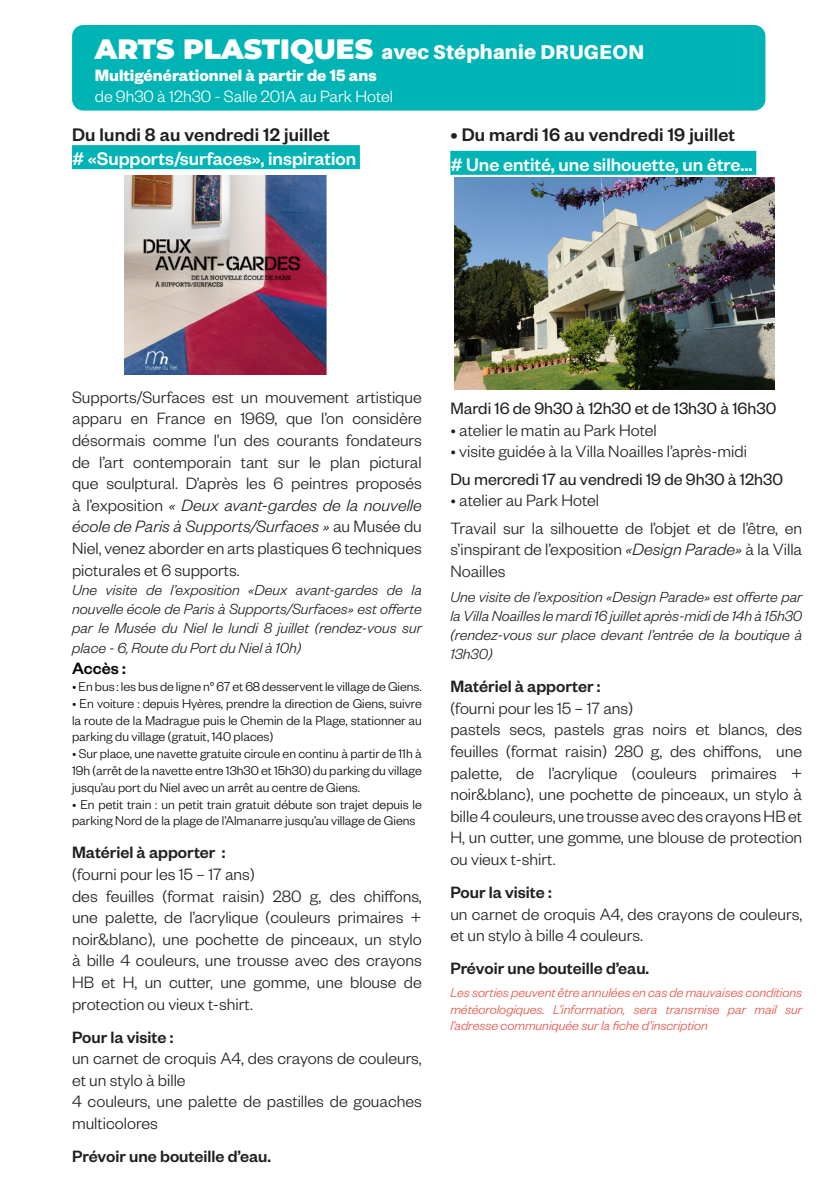
<style>
.page{position:relative;width:840px;height:1191px;background:#fff}
.page>*{position:absolute;margin:0;border:0;box-sizing:border-box;transform-origin:0 0}
.sujet_atelier_arts_plastique{font:500 20px "Founders Grotesk";color:#fff}
.date{font:500 20px "Founders Grotesk";letter-spacing:.01em;color:#231f20}
.atelier{font:900 20px "Aileron";letter-spacing:.01em;color:#fff}
.texte{font:300 18px/21.6px "Founders Grotesk";color:#231f20;text-align:justify}
.texte-2{font:500 18px "Founders Grotesk";color:#231f20}
.texte-3{font:18px "Founders Grotesk";color:#231f20}
.texte-4{font:300 18px "Founders Grotesk";color:#fff}
.texte-5{font:700 18px "Founders Grotesk";color:#fff}
.texte-6{font:500 18px "Founders Grotesk";letter-spacing:.005em;color:#050707}
.texte-7{font:italic 300 16px/19.2px "Founders Grotesk";color:#231f20;text-align:justify}
.texte-8{font:300 14px/16.8px "Founders Grotesk";color:#050707;text-align:justify}
.texte-9{font:italic 300 14px/16.8px "Founders Grotesk";color:#e65347;text-align:justify}
.s1{font-family:"Montserrat";font-size:28px}
.s2{font-style:italic}
</style>
<div class="page">
<div style="left:450px;top:151px;width:305px;height:24px;background:#00b4b5"></div>
<img style="left:454px;top:177px;width:319px;height:213px">
<div style="left:72px;top:25px;width:693px;height:86px;background:#00b4b5;border-radius:11px"></div>
<div style="left:72px;top:145px;width:287px;height:24px;background:#00b4b5"></div>
<img style="left:125px;top:176px;width:201px;height:198px">
<p class="atelier" style="left:95px;top:40px;width:550px"><span class="s1">ARTS PLASTIQUES</span> avec Stéphanie DRUGEON</p>
<p class="texte-5" style="left:95px;top:63px;width:283px">Multigénérationnel à partir de 15 ans</p>
<p class="texte-4" style="left:95px;top:86px;width:299px">de 9h30 à 12h30 - Salle 201A au Park Hotel</p>
<p class="date" style="left:72px;top:122px;width:259px">Du lundi 8 au vendredi 12 juillet</p>
<p class="sujet_atelier_arts_plastique" style="left:72px;top:146px;width:285px"># «Supports/surfaces», inspiration</p>
<p class="date" style="left:450px;top:122px;width:286px">• Du mardi 16 au vendredi 19 juillet</p>
<p class="sujet_atelier_arts_plastique" style="left:450px;top:152px;width:303px"># Une entité, une silhouette, un être...</p>
<p class="texte" style="left:72px;top:385px;width:351px">Supports/Surfaces est un mouvement artistique apparu en France en 1969, que l’on considère désormais comme l’un des courants fondateurs de l’art contemporain tant sur le plan pictural que sculptural. D’après les 6 peintres proposés à l’exposition <span class="s2">« Deux avant-gardes de la nouvelle école de Paris à Supports/Surfaces »</span> au Musée du Niel, venez aborder en arts plastiques 6 techniques picturales et 6 supports.</p>
<p class="texte-7" style="left:72px;top:579px;width:351px">Une visite de l’exposition «Deux avant-gardes de la nouvelle école de Paris à Supports/Surfaces» est offerte par le Musée du Niel le lundi 8 juillet (rendez-vous sur place - 6, Route du Port du Niel à 10h)</p>
<p class="texte-6" style="left:72px;top:657px;width:55px">Accès :</p>
<p class="texte-8" style="left:72px;top:677px;width:351px">• En bus : les bus de ligne n° 67 et 68 desservent le village de Giens.</p>
<p class="texte-8" style="left:72px;top:694px;width:351px">• En voiture : depuis Hyères, prendre la direction de Giens, suivre la route de la Madrague puis le Chemin de la Plage, stationner au parking du village (gratuit, 140 places)</p>
<p class="texte-8" style="left:72px;top:744px;width:351px">• Sur place, une navette gratuite circule en continu à partir de 11h à 19h (arrêt de la navette entre 13h30 et 15h30) du parking du village jusqu’au port du Niel avec un arrêt au centre de Giens.</p>
<p class="texte-8" style="left:72px;top:795px;width:351px">• En petit train : un petit train gratuit débute son trajet depuis le parking Nord de la plage de l’Almanarre jusqu’au village de Giens</p>
<p class="texte-2" style="left:72px;top:841px;width:155px">Matériel à apporter :</p>
<p class="texte" style="left:72px;top:862px;width:184px">(fourni pour les 15 – 17 ans)</p>
<p class="texte" style="left:72px;top:884px;width:351px">des feuilles (format raisin) 280 g, des chiffons, une palette, de l’acrylique (couleurs primaires + noir&amp;blanc), une pochette de pinceaux, un stylo à bille 4 couleurs, une trousse avec des crayons HB et H, un cutter, une gomme, une blouse de protection ou vieux t-shirt.</p>
<p class="texte-2" style="left:72px;top:1025px;width:103px">Pour la visite :</p>
<p class="texte" style="left:72px;top:1046px;width:351px">un carnet de croquis A4, des crayons de couleurs, et un stylo à bille</p>
<p class="texte" style="left:72px;top:1090px;width:351px">4 couleurs, une palette de pastilles de gouaches multicolores</p>
<p class="texte-2" style="left:72px;top:1145px;width:200px">Prévoir une bouteille d’eau.</p>
<p class="texte-3" style="left:450px;top:397px;width:327px">Mardi 16 de 9h30 à 12h30 et de 13h30 à 16h30</p>
<p class="texte" style="left:450px;top:418px;width:208px">• atelier le matin au Park Hotel</p>
<p class="texte" style="left:450px;top:440px;width:298px">• visite guidée à la Villa Noailles l’après-midi</p>
<p class="texte-3" style="left:450px;top:468px;width:334px">Du mercredi 17 au vendredi 19 de 9h30 à 12h30</p>
<p class="texte" style="left:450px;top:489px;width:150px">• atelier au Park Hotel</p>
<p class="texte" style="left:450px;top:516px;width:353px">Travail sur la silhouette de l’objet et de l’être, en s’inspirant de l’exposition <span class="s2">«Design Parade»</span> à la Villa Noailles</p>
<p class="texte-7" style="left:450px;top:586px;width:353px">Une visite de l’exposition «Design Parade» est offerte par la Villa Noailles le mardi 16 juillet après-midi de 14h à 15h30 (rendez-vous sur place devant l’entrée de la boutique à 13h30)</p>
<p class="texte-2" style="left:450px;top:675px;width:152px">Matériel à apporter :</p>
<p class="texte" style="left:450px;top:696px;width:184px">(fourni pour les 15 – 17 ans)</p>
<p class="texte" style="left:450px;top:718px;width:353px">pastels secs, pastels gras noirs et blancs, des feuilles (format raisin) 280 g, des chiffons, une palette, de l’acrylique (couleurs primaires + noir&amp;blanc), une pochette de pinceaux, un stylo à bille 4 couleurs, une trousse avec des crayons HB et H, un cutter, une gomme, une blouse de protection ou vieux t-shirt.</p>
<p class="texte-2" style="left:450px;top:881px;width:103px">Pour la visite :</p>
<p class="texte" style="left:450px;top:902px;width:353px">un carnet de croquis A4, des crayons de couleurs, et un stylo à bille 4 couleurs.</p>
<p class="texte-2" style="left:450px;top:957px;width:200px">Prévoir une bouteille d’eau.</p>
<p class="texte-9" style="left:450px;top:983px;width:353px">Les sorties peuvent être annulées en cas de mauvaises conditions météorologiques. L’information, sera transmise par mail sur l’adresse communiquée sur la fiche d’inscription</p>
</div>
